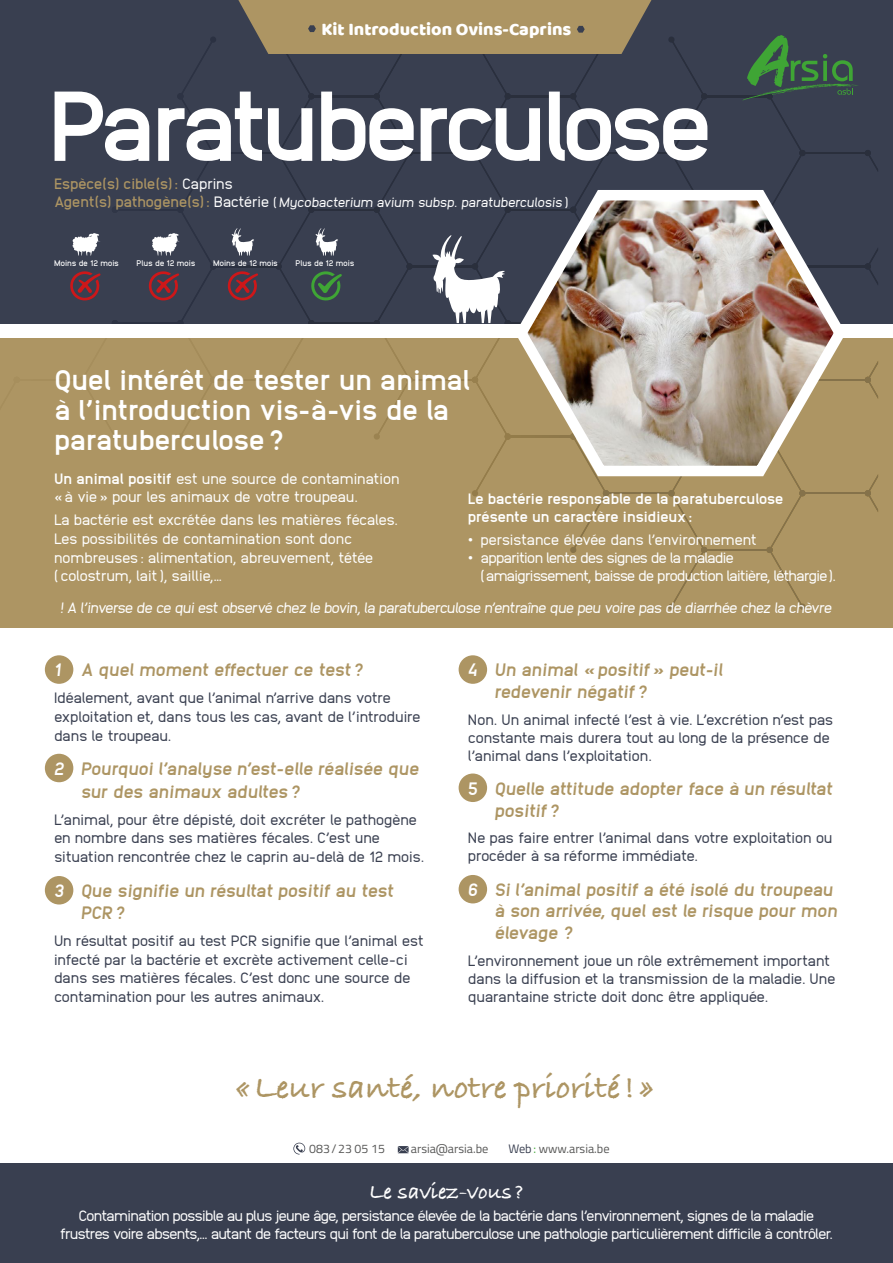
<style>
.page{position:relative;width:893px;height:1263px;background:#fff}
.page>*{position:absolute;margin:0;border:0;box-sizing:border-box;transform-origin:0 0}
.t1{font:800 99px "Anodina";letter-spacing:-.1em;color:#fff}
.t2{font:700 34.2px "Bradley Hand ITCTT";color:#ad9563}
.t3{font:800 28.5px/30px "Anodina";letter-spacing:-.03em;color:#fff}
.t4{font:700 22.5px "Bradley Hand ITCTT";color:#fff}
.t5{font:italic 800 18px/21.6px "Anodina";letter-spacing:-.03em;color:#ad9563}
.t6{font:18px "Baloo";color:#fff}
.t7{font:15px/18.6px "Anodina";letter-spacing:-.03em;color:#393f50}
.t8{font:15px/18.3px "Anodina";letter-spacing:-.06em;color:#fff}
.t9{font:15px/18.6px "Anodina";letter-spacing:-.03em;color:#fff}
.t10{font:italic 15px "Anodina";letter-spacing:-.08em;color:#fff}
.t11{font:800 15px/18.3px "Anodina";letter-spacing:-.05em;color:#fff}
.t12{font:700 15px "Anodina";letter-spacing:-.03em;color:#ad9563}
.t13{font:italic 13.5px "Anodina";letter-spacing:-.03em;color:#fff}
.t14{font:12.3px "Titillium Web";color:#575756}
.t15{font:700 8.25px "Anodina";letter-spacing:-.02em;color:#fff}
.s1{font-weight:400;color:#fff}
.s2{font-weight:700;font-style:normal;font-size:15px;color:#ad9563}
.s3{font-style:normal;font-size:15px}
.s4{font-style:normal}
.s5{font-weight:800}
.s6{color:#fff}
.s7{color:#393f50}
.s8{color:#3fa535}
</style>
<div class="page">
<div style="left:0;top:338px;width:893px;height:289px;background:#ad9563"></div>
<hr style="left:802px;top:379px;width:66px;height:1px;background:#85724a">
<svg style="left:864px;top:361px;width:14px;height:38px"></svg>
<svg style="left:374px;top:338px;width:39px;height:102px"></svg>
<hr style="left:410px;top:379px;width:65px;height:1px;background:#99814f">
<svg style="left:471px;top:338px;width:38px;height:158px"></svg>
<svg style="left:178px;top:380px;width:39px;height:59px"></svg>
<hr style="left:213px;top:379px;width:66px;height:1px;background:#a28a58">
<svg style="left:275px;top:338px;width:28px;height:45px"></svg>
<hr style="left:17px;top:379px;width:65px;height:1px;background:#a68e5c">
<hr style="left:802px;top:492px;width:66px;height:2px;background:#85724a">
<svg style="left:865px;top:475px;width:13px;height:37px"></svg>
<hr style="left:704px;top:549px;width:66px;height:2px;background:#85724a">
<svg style="left:767px;top:481px;width:39px;height:129px"></svg>
<svg style="left:570px;top:481px;width:39px;height:72px"></svg>
<hr style="left:606px;top:492px;width:65px;height:2px;background:#85724a">
<svg style="left:668px;top:481px;width:39px;height:129px"></svg>
<div style="left:0;top:0;width:893px;height:323px;background:#393f50"></div>
<hr style="left:704px;top:96px;width:66px;height:1px;background:#2a2f3c">
<hr style="left:606px;top:152px;width:65px;height:2px;background:#2a2f3c">
<hr style="left:213px;top:152px;width:66px;height:2px;background:#2c3243">
<hr style="left:115px;top:209px;width:65px;height:1px;background:#2f3546">
<svg style="left:668px;top:37px;width:40px;height:144px"></svg>
<hr style="left:213px;top:266px;width:66px;height:1px;background:#2b3142">
<hr style="left:115px;top:322px;width:65px;height:1px;background:#2c3243">
<svg style="left:82px;top:320px;width:36px;height:4px"></svg>
<div style="left:45px;top:655px;width:28px;height:29px;background:#ad9563;border-radius:50%"></div>
<div style="left:459px;top:655px;width:28px;height:29px;background:#ad9563;border-radius:50%"></div>
<div style="left:459px;top:773px;width:28px;height:29px;background:#ad9563;border-radius:50%"></div>
<div style="left:459px;top:875px;width:28px;height:28px;background:#ad9563;border-radius:50%"></div>
<div style="left:45px;top:754px;width:28px;height:28px;background:#ad9563;border-radius:50%"></div>
<div style="left:45px;top:876px;width:28px;height:28px;background:#ad9563;border-radius:50%"></div>
<div style="left:0;top:1163px;width:893px;height:100px;background:#393f50"></div>
<img style="left:509px;top:181px;width:343px;height:300px">
<svg style="left:72px;top:233px;width:28px;height:23px"></svg>
<svg style="left:70px;top:271px;width:31px;height:30px"></svg>
<svg style="left:147px;top:37px;width:70px;height:287px"></svg>
<svg style="left:742px;top:35px;width:136px;height:289px"></svg>
<svg style="left:293px;top:1143px;width:12px;height:11px"></svg>
<svg style="left:398px;top:1146px;width:11px;height:7px"></svg>
<svg style="left:226px;top:0;width:425px;height:324px"></svg>
<p class="t6" style="left:322px;top:18px;width:251px">Kit Introduction Ovins-Caprins</p>
<h1 class="t1" style="left:48px;top:55px;width:668px">Paratuberculose</h1>
<p class="t12" style="left:54px;top:173px;width:181px">Espèce(s) cible(s) : <span class="s1">Caprins</span></p>
<p class="t13" style="left:54px;top:193px;width:516px"><span class="s2">Agent(s) pathogène(s) :</span> <span class="s3">Bactérie</span> <span class="s4">(</span> Mycobacterium avium subsp. paratuberculosis<span class="s4">)</span></p>
<p class="t15" style="left:54px;top:257px;width:67px">Moins de 12 mois</p>
<p class="t15" style="left:137px;top:257px;width:60px">Plus de 12 mois</p>
<p class="t15" style="left:213px;top:257px;width:67px">Moins de 12 mois</p>
<p class="t15" style="left:296px;top:257px;width:60px">Plus de 12 mois</p>
<h3 class="t3" style="left:54px;top:364px;width:418px">Quel intérêt de tester un animal à l’introduction vis-à-vis de la paratuberculose ?</h3>
<p class="t9" style="left:54px;top:469px;width:347px"><span class="s5">Un animal positif</span> est une source de contamination «à vie» pour les animaux de votre troupeau.</p>
<p class="t9" style="left:54px;top:510px;width:346px">La bactérie est excrétée dans les matières fécales.<br>Les possibilités de contamination sont donc nombreuses: alimentation, abreuvement, tétée (colostrum, lait ), saillie,…</p>
<p class="t11" style="left:468px;top:489px;width:318px">Le bactérie responsable de la paratuberculose présente un caractère insidieux :</p>
<p class="t9" style="left:468px;top:529px;width:291px">• persistance élevée dans l’environnement</p>
<p class="t8" style="left:480px;top:548px;width:357px;text-indent:-13px">• apparition lente des signes de la maladie (amaigrissement, baisse de production laitière, léthargie).</p>
<p class="t10" style="left:61px;top:596px;width:773px">! A l’inverse de ce qui est observé chez le bovin, la paratuberculose n’entraîne que peu voire pas de diarrhée chez la chèvre</p>
<p class="t5" style="left:54px;top:658px;width:311px"><span class="s6">1</span> A quel moment effectuer ce test ?</p>
<p class="t7" style="left:54px;top:688px;width:368px">Idéalement, avant que l’animal n’arrive dans votre exploitation et, dans tous les cas, avant de l’introduire dans le troupeau.</p>
<p class="t5" style="left:81px;top:757px;width:340px;line-height:22.2px;text-indent:-27px"><span class="s6">2</span> Pourquoi l’analyse n’est-elle réalisée que sur des animaux adultes?</p>
<p class="t7" style="left:54px;top:809px;width:372px">L’animal, pour être dépisté, doit excréter le pathogène en nombre dans ses matières fécales. C’est une situation rencontrée chez le caprin au-delà de 12 mois.</p>
<p class="t5" style="left:81px;top:879px;width:315px;line-height:22.2px;text-indent:-27px"><span class="s6">3</span> Que signifie un résultat positif au test<br>PCR?</p>
<p class="t7" style="left:54px;top:931px;width:371px">Un résultat positif au test PCR signifie que l’animal est infecté par la bactérie et excrète activement celle-ci dans ses matières fécales. C’est donc une source de contamination pour les autres animaux.</p>
<p class="t5" style="left:495px;top:658px;width:231px;text-indent:-27px"><span class="s6">4</span> Un animal «positif» peut-il redevenir négatif?</p>
<p class="t7" style="left:468px;top:710px;width:367px;line-height:18px">Non. Un animal infecté l’est à vie. L’excrétion n’est pas constante mais durera tout au long de la présence de l’animal dans l’exploitation.</p>
<p class="t5" style="left:495px;top:777px;width:340px;text-indent:-27px"><span class="s6">5</span> Quelle attitude adopter face à un résultat positif?</p>
<p class="t7" style="left:468px;top:828px;width:366px;line-height:18px">Ne pas faire entrer l’animal dans votre exploitation ou procéder à sa réforme immédiate.</p>
<p class="t5" style="left:495px;top:878px;width:345px;text-indent:-27px"><span class="s6">6</span> Si l’animal positif a été isolé du troupeau à son arrivée, quel est le risque pour mon élevage ?</p>
<p class="t7" style="left:468px;top:951px;width:369px;line-height:18px">L’environnement joue un rôle extrêmement important dans la diffusion et la transmission de la maladie. Une quarantaine stricte doit donc être appliquée.</p>
<h2 class="t2" style="left:236px;top:1061px;width:419px">«Leur santé, notre priorité! »</h2>
<p class="t14" style="left:309px;top:1139px;width:77px">083/23 05 15</p>
<p class="t14" style="left:411px;top:1139px;width:79px">arsia@arsia.be</p>
<p class="t14" style="left:508px;top:1139px;width:103px"><span class="s7">Web</span><span class="s8">:</span> www.arsia.be</p>
<h3 class="t4" style="left:369px;top:1175px;width:156px">Le saviez-vous ?</h3>
<p class="t8" style="left:60px;top:1206px;width:775px;text-align:center">Contamination possible au plus jeune âge, persistance élevée de la bactérie dans l’environnement, signes de la maladie frustres voire absents,… autant de facteurs qui font de la paratuberculose une pathologie particulièrement difficile à contrôler.</p>
</div>
